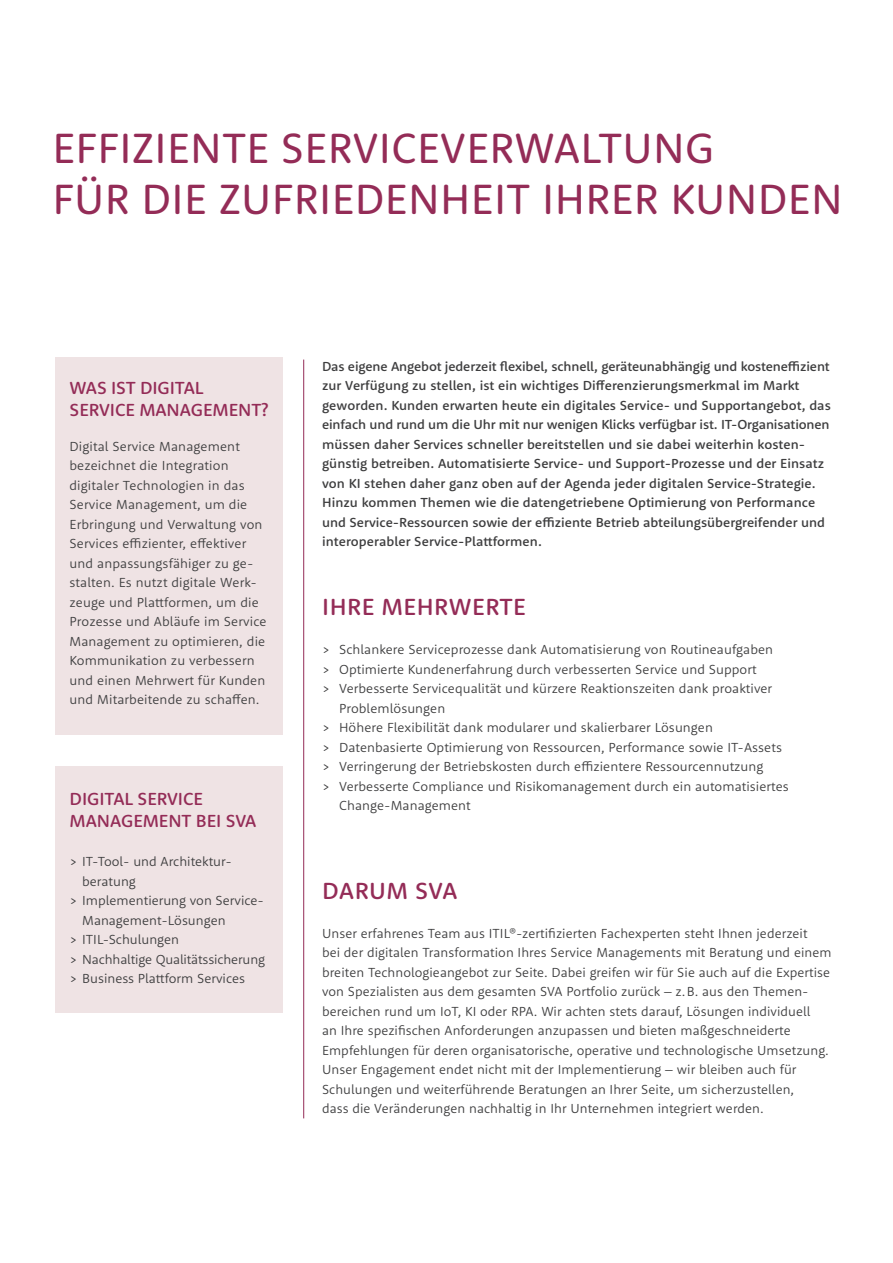
<style>
.page{position:relative;width:893px;height:1263px;background:#fff}
.page>*{position:absolute;margin:0;border:0;box-sizing:border-box;transform-origin:0 0}
.t1{font:43.5px/51px "Rooney Sans";letter-spacing:.01em;color:#942c57}
.t2{font:500 24px "Rooney Sans";letter-spacing:.02em;color:#942c57}
.t3{font:500 18px/22.5px "Rooney Sans";letter-spacing:-.005em;color:#942c57}
.t4{font:300 13.5px/19.5px "Rooney Sans";letter-spacing:.005em;color:#3e3e3f}
.t5{font:500 13.5px/19.5px "Rooney Sans";letter-spacing:.005em;color:#3e3e3f}
</style>
<div class="page">
<div style="left:55px;top:766px;width:228px;height:247px;background:#efe3e4"></div>
<div style="left:55px;top:357px;width:228px;height:378px;background:#efe3e4"></div>
<hr style="left:303px;top:360px;width:1px;height:758px;background:#942c57">
<h1 class="t1" style="left:52px;top:122px;width:792px">EFFIZIENTE SERVICEVERWALTUNG<br>FÜR DIE ZUFRIEDENHEIT IHRER KUNDEN</h1>
<h3 class="t3" style="left:70px;top:376px;width:200px">WAS IST DIGITAL<br>SERVICE MANAGEMENT?</h3>
<p class="t4" style="left:70px;top:436px;width:199px">Digital Service Management bezeichnet die Integration digitaler Technologien in das<br>Service Management, um die<br>Erbringung und Verwaltung von<br>Services effizienter, effektiver und anpassungsfähiger zu ge&shy;stalten. Es nutzt digitale Werk&shy;zeuge und Plattformen, um die<br>Prozesse und Abläufe im Service<br>Management zu optimieren, die<br>Kommunikation zu verbessern und einen Mehrwert für Kunden und Mitarbeitende zu schaffen.</p>
<h3 class="t3" style="left:70px;top:787px;width:188px">DIGITAL SERVICE<br>MANAGEMENT BEI SVA</h3>
<p class="t4" style="left:70px;top:851px;width:164px">&gt; IT-Tool- und Architektur-</p>
<p class="t4" style="left:82px;top:871px;width:55px">beratung</p>
<p class="t4" style="left:70px;top:890px;width:196px">&gt; Implementierung von Service-</p>
<p class="t4" style="left:82px;top:910px;width:145px">Management-Lösungen</p>
<p class="t4" style="left:70px;top:929px;width:111px">&gt; ITIL-Schulungen</p>
<p class="t4" style="left:70px;top:949px;width:197px">&gt; Nachhaltige Qualitätssicherung</p>
<p class="t4" style="left:69px;top:968px;width:177px">&gt; Business Plattform Services</p>
<p class="t5" style="left:322px;top:356px;width:510px">Das eigene Angebot jederzeit flexibel, schnell, geräteunabhängig und kosteneffizient zur Verfügung zu stellen, ist ein wichtiges Differenzierungsmerkmal im Markt geworden. Kunden erwarten heute ein digitales Service- und Supportangebot, das einfach und rund um die Uhr mit nur wenigen Klicks verfügbar ist. IT-Organisationen müssen daher Services schneller bereitstellen und sie dabei weiterhin kosten&shy;günstig betreiben. Automatisierte Service- und Support-Prozesse und der Einsatz von KI stehen daher ganz oben auf der Agenda jeder digitalen Service-Strategie.<br>Hinzu kommen Themen wie die datengetriebene Optimierung von Performance und Service-Ressourcen sowie der effiziente Betrieb abteilungsübergreifender und interoperabler Service-Plattformen.</p>
<h2 class="t2" style="left:322px;top:591px;width:205px">IHRE MEHRWERTE</h2>
<p class="t4" style="left:322px;top:640px;width:453px">&gt; Schlankere Serviceprozesse dank Automatisierung von Routineaufgaben</p>
<p class="t4" style="left:322px;top:659px;width:436px">&gt; Optimierte Kundenerfahrung durch verbesserten Service und Support</p>
<p class="t4" style="left:322px;top:679px;width:452px">&gt; Verbesserte Servicequalität und kürzere Reaktionszeiten dank proaktiver</p>
<p class="t4" style="left:339px;top:698px;width:108px">Problemlösungen</p>
<p class="t4" style="left:322px;top:718px;width:392px">&gt; Höhere Flexibilität dank modularer und skalierbarer Lösungen</p>
<p class="t4" style="left:322px;top:737px;width:461px">&gt; Datenbasierte Optimierung von Ressourcen, Performance sowie IT-Assets</p>
<p class="t4" style="left:322px;top:756px;width:443px">&gt; Verringerung der Betriebskosten durch effizientere Ressourcennutzung</p>
<p class="t4" style="left:322px;top:776px;width:468px">&gt; Verbesserte Compliance und Risikomanagement durch ein automatisiertes</p>
<p class="t4" style="left:339px;top:795px;width:133px">Change-Management</p>
<h2 class="t2" style="left:322px;top:875px;width:137px">DARUM SVA</h2>
<p class="t4" style="left:322px;top:923px;width:511px">Unser erfahrenes Team aus ITIL®-zertifizierten Fachexperten steht Ihnen jederzeit<br>bei der digitalen Transformation Ihres Service Managements mit Beratung und einem breiten Technologieangebot zur Seite. Dabei greifen wir für Sie auch auf die Expertise von Spezialisten aus dem gesamten SVA Portfolio zurück – z.B. aus den Themen&shy;bereichen rund um IoT, KI oder RPA. Wir achten stets darauf, Lösungen individuell<br>an Ihre spezifischen Anforderungen anzupassen und bieten maßgeschneiderte Empfehlungen für deren organisatorische, operative und technologische Umsetzung.<br>Unser Engagement endet nicht mit der Implementierung – wir bleiben auch für Schulungen und weiterführende Beratungen an Ihrer Seite, um sicherzustellen,<br>dass die Veränderungen nachhaltig in Ihr Unternehmen integriert werden.</p>
</div>
